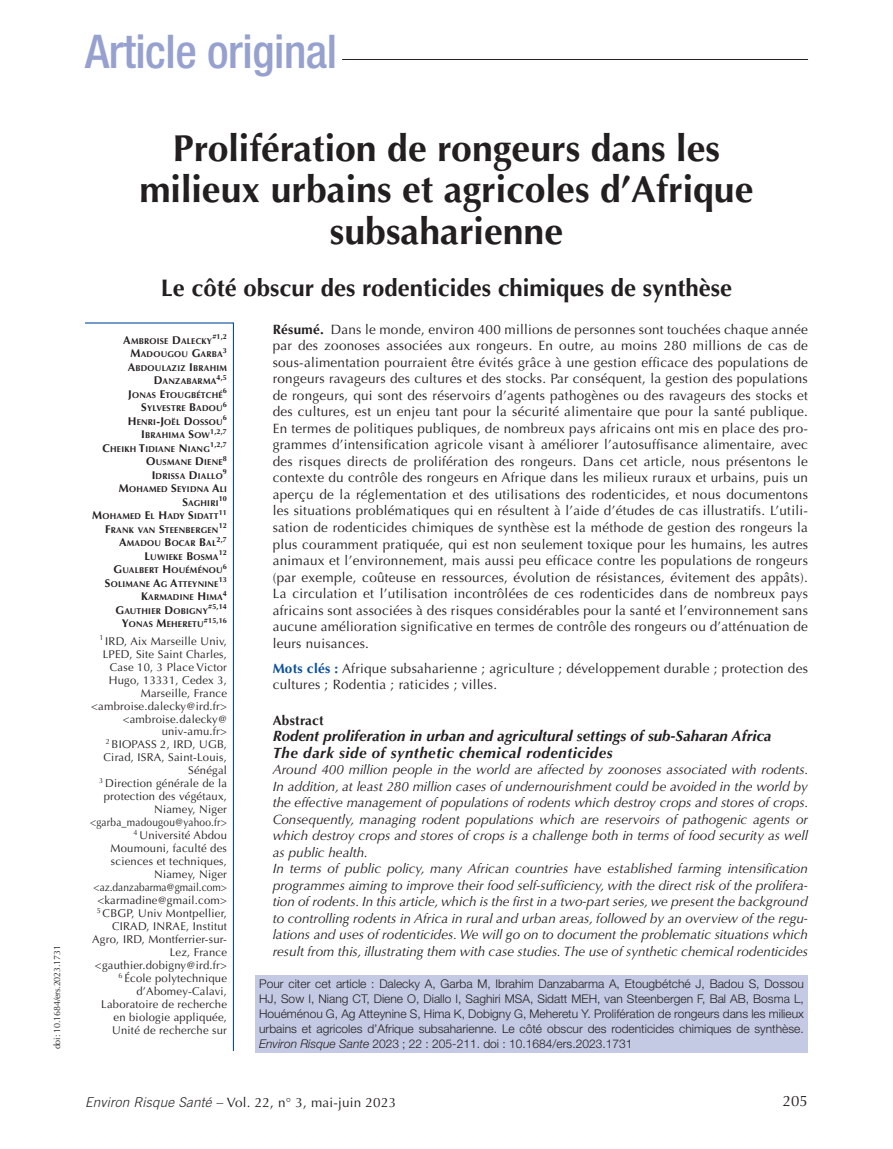
<style>
.page{position:relative;width:893px;height:1149px;background:#fff}
.page>*{position:absolute;margin:0;border:0;box-sizing:border-box;transform-origin:0 0}
.headerFirstPage{font:500 condensed 46.5px "Helvetica Neue LT Std";letter-spacing:-.01em;color:#96a1cf}
.articleTitle{font:700 37.5px/41.2px "Optima LT Std";color:#231f20;text-align:center}
.Sous-titre1{font:700 24px "Optima LT Std";color:#231f20}
.Abstract-subtitle{font:italic 700 15px "Optima LT Std";color:#231f20}
.Abstract-subtitle-2{font:italic 700 15px "Optima LT Std";letter-spacing:.035em;color:#231f20}
.t1{font:15px "Optima LT Std";color:#231f20}
.abstract-french{font:13.5px/16.5px "Optima LT Std";letter-spacing:.02em;color:#231f20;text-align:justify}
.abstract-english{font:italic 13.5px/16.5px "Optima LT Std";color:#231f20;text-align:justify}
.keywords-french{font:13.5px/16.5px "Optima LT Std";letter-spacing:.02em;color:#231f20}
.Texte_Abstract_titre{font:700 13.5px "Optima LT Std";letter-spacing:.02em;color:#231f20}
.PCCA{font:300 12px/15px "Helvetica Neue LT Std";color:#231f20;text-align:justify}
.affiliation{font:11.25px/13px "Optima LT Std";letter-spacing:.02em;color:#231f20;text-align:right}
.t2{font:9px "Optima LT Std";letter-spacing:-.02em;color:#231f20}
.author{font:700 8.4px/13.5px "Optima LT Std";letter-spacing:.025em;color:#231f20}
.author-2{font:700 7.35px "Optima LT Std";letter-spacing:.02em;color:#231f20}
.s1{font-size:11.25px}
.s2{font-weight:700}
.s3{font-weight:700;color:#094e9e}
.s4{font-style:italic}
.s5{font-family:"Trade Gothic LT Std";font-weight:300;font-style:italic}
</style>
<div class="page">
<svg style="left:85px;top:322px;width:149px;height:729px"></svg>
<div style="left:255px;top:975px;width:553px;height:77px;background:#c5cae4"></div>
<hr style="left:342px;top:59px;width:466px;height:1px;background:#231f20">
<p class="t2" style="left:52px;top:1049px;width:106px;rotate:-90deg">doi: 10.1684/ers.2023.1731</p>
<p class="headerFirstPage" style="left:85px;top:24px;width:254px">Article original</p>
<p class="articleTitle" style="left:139px;top:128px;width:616px">Prolifération de rongeurs dans les milieux urbains et agricoles d’Afrique subsaharienne</p>
<p class="Sous-titre1" style="left:161px;top:274px;width:573px">Le côté obscur des rodenticides chimiques de synthèse</p>
<p class="author" style="left:123px;top:334px;width:90px"><span class="s1">A</span>MBROISE <span class="s1">D</span>ALECKY</p>
<p class="author-2" style="left:212px;top:332px;width:16px">#1,2</p>
<p class="author" style="left:131px;top:347px;width:93px"><span class="s1">M</span>ADOUGOU <span class="s1">G</span>ARBA</p>
<p class="author-2" style="left:223px;top:346px;width:6px">3</p>
<p class="author" style="left:154px;top:361px;width:75px;text-indent:-26px"><span class="s1">A</span>BDOULAZIZ <span class="s1">I</span> BRAHIM<br><span class="s1">D</span>ANZABARMA</p>
<p class="author-2" style="left:217px;top:373px;width:12px">4,5</p>
<p class="author" style="left:128px;top:388px;width:96px"><span class="s1">J</span>ONAS <span class="s1">E</span>TOUGBÉTCHÉ</p>
<p class="author-2" style="left:223px;top:386px;width:6px">6</p>
<p class="author" style="left:141px;top:401px;width:83px"><span class="s1">S</span>YLVESTRE <span class="s1">B</span>ADOU</p>
<p class="author-2" style="left:223px;top:400px;width:6px">6</p>
<p class="author" style="left:128px;top:415px;width:96px"><span class="s1">H</span> ENRI<span class="s1">-J</span>OËL <span class="s1">D</span>OSSOU</p>
<p class="author-2" style="left:223px;top:413px;width:6px">6</p>
<p class="author" style="left:141px;top:428px;width:70px"><span class="s1">I</span> BRAHIMA <span class="s1">S</span>OW</p>
<p class="author-2" style="left:210px;top:427px;width:18px">1,2,7</p>
<p class="author" style="left:102px;top:442px;width:109px"><span class="s1">C</span>HEIKH <span class="s1">T</span>IDIANE <span class="s1">N</span> IANG</p>
<p class="author-2" style="left:210px;top:440px;width:18px">1,2,7</p>
<p class="author" style="left:146px;top:455px;width:78px"><span class="s1">O</span>USMANE <span class="s1">D</span>IENE</p>
<p class="author-2" style="left:223px;top:454px;width:6px">8</p>
<p class="author" style="left:152px;top:469px;width:73px"><span class="s1">I</span> DRISSA <span class="s1">D</span>IALLO</p>
<p class="author-2" style="left:223px;top:467px;width:6px">9</p>
<p class="author" style="left:182px;top:482px;width:46px;text-indent:-64px"><span class="s1">M</span>OHAMED <span class="s1">S</span>EYIDNA <span class="s1">A</span>LI<br><span class="s1">S</span>AGHIRI</p>
<p class="author-2" style="left:219px;top:494px;width:10px">10</p>
<p class="author" style="left:92px;top:509px;width:128px"><span class="s1">M</span>OHAMED <span class="s1">E</span>L <span class="s1">H</span>ADY <span class="s1">S</span>IDATT</p>
<p class="author-2" style="left:219px;top:508px;width:10px">11</p>
<p class="author" style="left:105px;top:523px;width:115px"><span class="s1">F</span>RANK VAN <span class="s1">S</span>TEENBERGEN</p>
<p class="author-2" style="left:219px;top:521px;width:10px">12</p>
<p class="author" style="left:119px;top:536px;width:99px"><span class="s1">A</span>MADOU <span class="s1">B</span>OCAR <span class="s1">B</span>AL</p>
<p class="author-2" style="left:217px;top:535px;width:12px">2,7</p>
<p class="author" style="left:144px;top:550px;width:75px"><span class="s1">L</span>UWIEKE <span class="s1">B</span>OSMA</p>
<p class="author-2" style="left:219px;top:548px;width:10px">12</p>
<p class="author" style="left:114px;top:563px;width:111px"><span class="s1">G</span>UALBERT <span class="s1">H</span>OUÉMÉNOU</p>
<p class="author-2" style="left:223px;top:562px;width:6px">6</p>
<p class="author" style="left:105px;top:577px;width:115px"><span class="s1">S</span>OLIMANE <span class="s1">A</span>G <span class="s1">A</span>TTEYNINE</p>
<p class="author-2" style="left:219px;top:575px;width:10px">13</p>
<p class="author" style="left:141px;top:590px;width:83px"><span class="s1">K</span>ARMADINE <span class="s1">H</span> IMA</p>
<p class="author-2" style="left:223px;top:589px;width:6px">4</p>
<p class="author" style="left:115px;top:604px;width:94px"><span class="s1">G</span>AUTHIER <span class="s1">D</span>OBIGNY</p>
<p class="author-2" style="left:208px;top:602px;width:20px">#5,14</p>
<p class="author" style="left:122px;top:617px;width:83px"><span class="s1">Y</span>ONAS <span class="s1">M</span>EHERETU</p>
<p class="author-2" style="left:204px;top:616px;width:25px">#15,16</p>
<p class="affiliation" style="left:90px;top:634px;width:138px"><sup>1</sup> IRD, Aix Marseille Univ,<br>LPED, Site Saint Charles,<br>Case 10, 3 Place Victor<br>Hugo, 13331, Cedex 3,<br>Marseille, France &lt;ambroise.dalecky@ird.fr&gt; &lt;ambroise.dalecky@ univ-amu.fr&gt;<br><sup>2</sup> BIOPASS 2, IRD, UGB,<br>Cirad, ISRA, Saint-Louis,<br>Sénégal<br><sup>3</sup> Direction générale de la protection des végétaux,<br>Niamey, Niger &lt;garba_madougou@yahoo.fr&gt;<br><sup>4</sup> Université Abdou<br>Moumouni, faculté des sciences et techniques,<br>Niamey, Niger &lt;az.danzabarma@gmail.com&gt; &lt;karmadine@gmail.com&gt;<br><sup>5</sup> CBGP, Univ Montpellier,<br>CIRAD, INRAE, Institut<br>Agro, IRD, Montferrier-sur-<br>Lez, France &lt;gauthier.dobigny@ird.fr&gt;<br><sup>6</sup> École polytechnique d’Abomey-Calavi,<br>Laboratoire de recherche en biologie appliquée,<br>Unité de recherche sur</p>
<p class="abstract-french" style="left:273px;top:321px;width:537px"><span class="s2">Résumé.</span> Dans le monde, environ 400 millions de personnes sont touchées chaque année par des zoonoses associées aux rongeurs. En outre, au moins 280 millions de cas de sous-alimentation pourraient être évités grâce à une gestion efficace des populations de rongeurs ravageurs des cultures et des stocks. Par conséquent, la gestion des populations de rongeurs, qui sont des réservoirs d’agents pathogènes ou des ravageurs des stocks et des cultures, est un enjeu tant pour la sécurité alimentaire que pour la santé publique.<br>En termes de politiques publiques, de nombreux pays africains ont mis en place des pro&shy;grammes d’intensification agricole visant à améliorer l’autosuffisance alimentaire, avec des risques directs de prolifération des rongeurs. Dans cet article, nous présentons le contexte du contrôle des rongeurs en Afrique dans les milieux ruraux et urbains, puis un aperçu de la réglementation et des utilisations des rodenticides, et nous documentons les situations problématiques qui en résultent à l’aide d’études de cas illustratifs. L’utili&shy;sation de rodenticides chimiques de synthèse est la méthode de gestion des rongeurs la plus couramment pratiquée, qui est non seulement toxique pour les humains, les autres animaux et l’environnement, mais aussi peu efficace contre les populations de rongeurs (par exemple, coûteuse en ressources, évolution de résistances, évitement des appâts).<br>La circulation et l’utilisation incontrôlées de ces rodenticides dans de nombreux pays africains sont associées à des risques considérables pour la santé et l’environnement sans aucune amélioration significative en termes de contrôle des rongeurs ou d’atténuation de leurs nuisances.</p>
<p class="keywords-french" style="left:273px;top:659px;width:537px"><span class="s3">Mots clés :</span> Afrique subsaharienne ; agriculture ; développement durable ; protection des cultures ; Rodentia ; raticides ; villes.</p>
<p class="Texte_Abstract_titre" style="left:273px;top:712px;width:52px">Abstract</p>
<p class="Abstract-subtitle" style="left:273px;top:727px;width:500px">Rodent proliferation in urban and agricultural settings of sub-Saharan Africa</p>
<p class="Abstract-subtitle-2" style="left:273px;top:743px;width:342px">The dark side of synthetic chemical rodenticides</p>
<p class="abstract-english" style="left:273px;top:761px;width:537px">Around 400 million people in the world are affected by zoonoses associated with rodents.<br>In addition, at least 280 million cases of undernourishment could be avoided in the world by the effective management of populations of rodents which destroy crops and stores of crops.<br>Consequently, managing rodent populations which are reservoirs of pathogenic agents or which destroy crops and stores of crops is a challenge both in terms of food security as well as public health.</p>
<p class="abstract-english" style="left:273px;top:860px;width:537px">In terms of public policy, many African countries have established farming intensification programmes aiming to improve their food self-sufficiency, with the direct risk of the prolifera&shy;tion of rodents. In this article, which is the first in a two-part series, we present the background to controlling rodents in Africa in rural and urban areas, followed by an overview of the regu&shy;lations and uses of rodenticides. We will go on to document the problematic situations which result from this, illustrating them with case studies. The use of synthetic chemical rodenticides</p>
<p class="PCCA" style="left:259px;top:975px;width:546px">Pour citer cet article : Dalecky A, Garba M, Ibrahim Danzabarma A, Etougbétché J, Badou S, Dossou HJ, Sow I, Niang CT, Diene O, Diallo I, Saghiri MSA, Sidatt MEH, van Steenbergen F, Bal AB, Bosma L, Houéménou G, Ag Atteynine S, Hima K, Dobigny G, Meheretu Y. Prolifération de rongeurs dans les milieux urbains et agricoles d’Afrique subsaharienne. Le côté obscur des rodenticides chimiques de synthèse.<br><span class="s4">Environ Risque Sante</span> 2023 ; 22 : 205-211. doi : 10.1684/ers.2023.1731</p>
<p class="abstract-french" style="left:85px;top:1094px;width:313px"><span class="s5">Environ Risque Santé –</span> Vol. 22, n° 3, mai-juin 2023</p>
<p class="t1" style="left:783px;top:1092px;width:27px">205</p>
</div>
